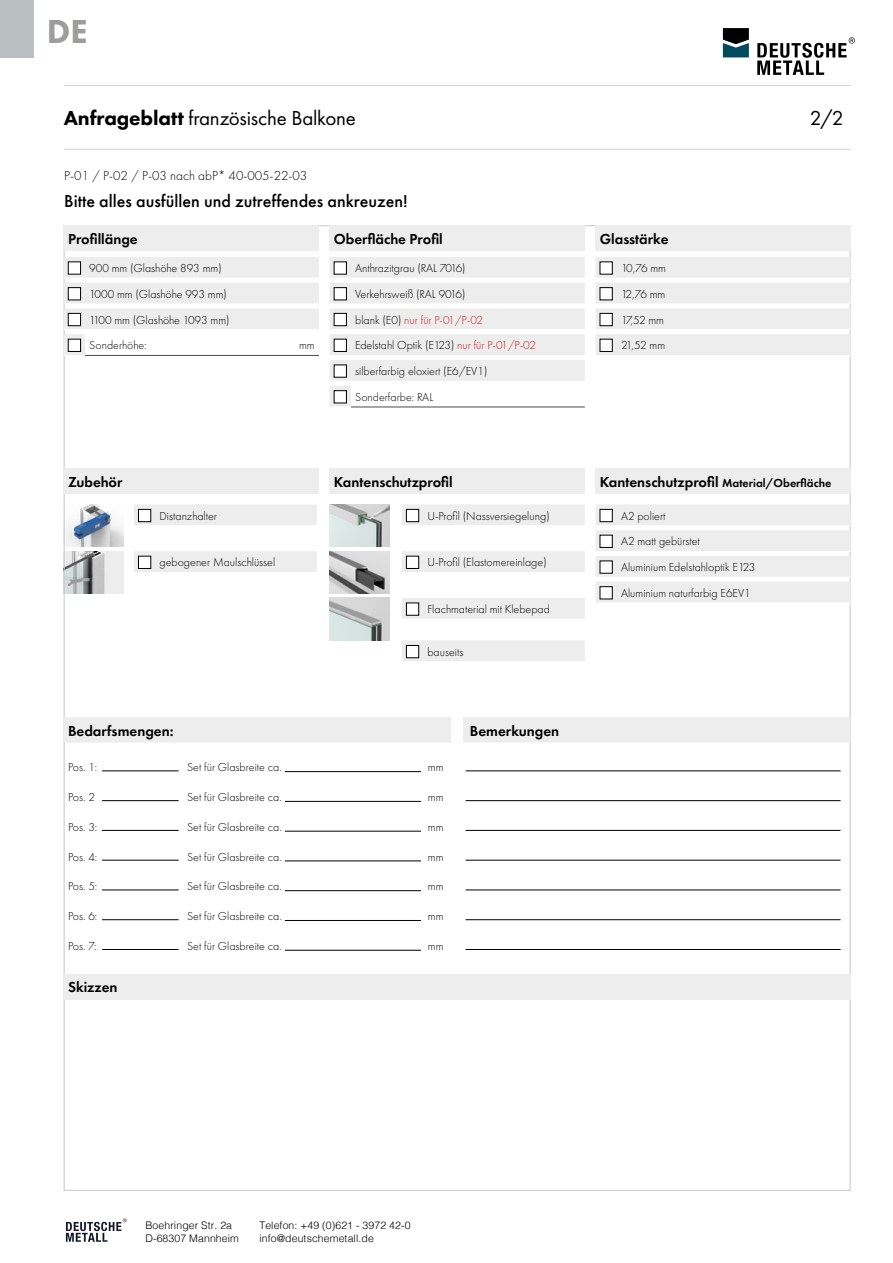
<style>
.page{position:relative;width:893px;height:1263px;background:#fff}
.page>*{position:absolute;margin:0;border:0;box-sizing:border-box;transform-origin:0 0}
.t1{font:800 34.5px "Futura PT";color:#9d9d9c}
.t2{font:21px "Futura PT";letter-spacing:-.01em;color:#000}
.t3{font:500 18px "Futura PT";color:#000}
.t4{font:600 15px "Futura PT";color:#000}
.t5{font:300 13.5px "Futura PT";color:#000}
.t6{font:300 12px/25.8px "Futura PT";color:#000}
.t7{font:600 12px "Futura PT";color:#000}
.t8{font:300 12px/25.8px "Futura PT";letter-spacing:-.065em;color:#000}
.t9{font:300 10.5px/12.6px "Helvetica";letter-spacing:.01em;color:#000}
.s1{font-weight:800}
.s2{color:#cd1719}
.s3{font-size:15px}
</style>
<div class="page">
<hr style="left:64px;top:85px;width:786px;height:1px;background:#d0d0d0">
<hr style="left:64px;top:149px;width:786px;height:1px;background:#d0d0d0">
<img style="left:330px;top:504px;width:59px;height:43px">
<img style="left:66px;top:504px;width:57px;height:43px">
<img style="left:330px;top:551px;width:59px;height:43px">
<img style="left:66px;top:551px;width:57px;height:43px">
<img style="left:330px;top:598px;width:59px;height:42px">
<svg style="left:757px;top:37px;width:98px;height:38px"></svg>
<svg style="left:723px;top:28px;width:26px;height:29px"></svg>
<svg style="left:66px;top:1218px;width:61px;height:24px"></svg>
<div style="left:0;top:0;width:34px;height:57px;background:#bac0c1"></div>
<hr style="left:102px;top:770px;width:77px;height:1px;background:#000">
<hr style="left:285px;top:771px;width:136px;height:1px;background:#000">
<hr style="left:102px;top:800px;width:77px;height:1px;background:#000">
<hr style="left:285px;top:801px;width:136px;height:1px;background:#000">
<hr style="left:102px;top:830px;width:77px;height:1px;background:#000">
<hr style="left:285px;top:831px;width:136px;height:1px;background:#000">
<hr style="left:102px;top:860px;width:77px;height:1px;background:#000">
<hr style="left:285px;top:860px;width:136px;height:1px;background:#000">
<hr style="left:102px;top:889px;width:77px;height:1px;background:#000">
<hr style="left:285px;top:890px;width:136px;height:1px;background:#000">
<hr style="left:102px;top:919px;width:77px;height:1px;background:#000">
<hr style="left:285px;top:920px;width:136px;height:1px;background:#000">
<hr style="left:102px;top:949px;width:77px;height:1px;background:#000">
<hr style="left:285px;top:950px;width:136px;height:1px;background:#000">
<hr style="left:466px;top:770px;width:374px;height:1px;background:#000">
<hr style="left:466px;top:800px;width:374px;height:1px;background:#000">
<hr style="left:466px;top:830px;width:374px;height:1px;background:#000">
<hr style="left:466px;top:860px;width:374px;height:1px;background:#000">
<hr style="left:466px;top:889px;width:374px;height:1px;background:#000">
<hr style="left:466px;top:919px;width:374px;height:1px;background:#000">
<hr style="left:466px;top:949px;width:374px;height:1px;background:#000">
<svg style="left:134px;top:504px;width:183px;height:68px"></svg>
<div style="left:138px;top:509px;width:13px;height:13px;background:#fff;border:1px solid #000"></div>
<div style="left:138px;top:556px;width:13px;height:13px;background:#fff;border:1px solid #000"></div>
<svg style="left:402px;top:504px;width:183px;height:157px"></svg>
<div style="left:406px;top:509px;width:13px;height:13px;background:#fff;border:1px solid #000"></div>
<div style="left:406px;top:556px;width:13px;height:13px;background:#fff;border:1px solid #000"></div>
<div style="left:406px;top:603px;width:13px;height:12px;background:#fff;border:1px solid #000"></div>
<div style="left:406px;top:645px;width:13px;height:13px;background:#fff;border:1px solid #000"></div>
<div style="left:64px;top:717px;width:786px;height:25px;background:#ededed"></div>
<div style="left:451px;top:717px;width:12px;height:25px;background:#fff"></div>
<div style="left:64px;top:974px;width:786px;height:25px;background:#ededed"></div>
<div style="left:64px;top:225px;width:255px;height:26px;background:#ededed"></div>
<svg style="left:64px;top:257px;width:255px;height:98px"></svg>
<hr style="left:85px;top:304px;width:234px;height:1px;background:#fff">
<hr style="left:85px;top:329px;width:234px;height:1px;background:#fff">
<hr style="left:85px;top:334px;width:234px;height:1px;background:#fff">
<hr style="left:85px;top:355px;width:234px;height:1px;background:#4a4a49">
<div style="left:68px;top:262px;width:13px;height:12px;background:#fff;border:1px solid #000"></div>
<div style="left:68px;top:287px;width:13px;height:13px;background:#fff;border:1px solid #000"></div>
<div style="left:68px;top:313px;width:13px;height:13px;background:#fff;border:1px solid #000"></div>
<div style="left:68px;top:339px;width:13px;height:13px;background:#fff;border:1px solid #000"></div>
<div style="left:595px;top:225px;width:256px;height:26px;background:#ededed"></div>
<svg style="left:596px;top:257px;width:255px;height:99px"></svg>
<div style="left:600px;top:262px;width:12px;height:12px;background:#fff"></div>
<div style="left:600px;top:287px;width:12px;height:13px;background:#fff;border:1px solid #000"></div>
<div style="left:600px;top:313px;width:12px;height:13px;background:#fff;border:1px solid #000"></div>
<div style="left:600px;top:339px;width:12px;height:13px;background:#fff;border:1px solid #000"></div>
<div style="left:330px;top:225px;width:255px;height:26px;background:#ededed"></div>
<svg style="left:330px;top:257px;width:255px;height:150px"></svg>
<hr style="left:351px;top:278px;width:234px;height:1px;background:#fff">
<hr style="left:351px;top:304px;width:234px;height:1px;background:#fff">
<hr style="left:351px;top:329px;width:234px;height:1px;background:#fff">
<hr style="left:351px;top:355px;width:234px;height:1px;background:#fff">
<hr style="left:351px;top:381px;width:234px;height:1px;background:#fff">
<hr style="left:351px;top:385px;width:234px;height:1px;background:#fff">
<hr style="left:351px;top:407px;width:234px;height:1px;background:#4a4a49">
<div style="left:334px;top:262px;width:13px;height:12px;background:#fff;border:1px solid #000"></div>
<div style="left:334px;top:287px;width:13px;height:13px;background:#fff;border:1px solid #000"></div>
<div style="left:334px;top:313px;width:13px;height:13px;background:#fff;border:1px solid #000"></div>
<div style="left:334px;top:339px;width:13px;height:13px;background:#fff;border:1px solid #000"></div>
<div style="left:334px;top:365px;width:13px;height:12px;background:#fff;border:1px solid #000"></div>
<div style="left:334px;top:390px;width:13px;height:13px;background:#fff;border:1px solid #000"></div>
<div style="left:64px;top:468px;width:255px;height:26px;background:#ededed"></div>
<div style="left:330px;top:468px;width:255px;height:26px;background:#ededed"></div>
<div style="left:595px;top:468px;width:256px;height:26px;background:#ededed"></div>
<svg style="left:596px;top:504px;width:255px;height:100px"></svg>
<div style="left:600px;top:509px;width:12px;height:13px;background:#fff;border:1px solid #000"></div>
<div style="left:600px;top:535px;width:12px;height:13px;background:#fff;border:1px solid #000"></div>
<div style="left:600px;top:561px;width:12px;height:12px;background:#fff"></div>
<div style="left:600px;top:586px;width:12px;height:13px;background:#fff;border:1px solid #000"></div>
<h1 class="t1" style="left:47px;top:10px;width:42px">DE</h1>
<h2 class="t2" style="left:64px;top:105px;width:294px"><span class="s1">Anfrageblatt</span> französische Balkone</h2>
<h2 class="t2" style="left:810px;top:105px;width:36px">2/2</h2>
<p class="t5" style="left:64px;top:168px;width:245px">P-01 / P-02 / P-03 nach abP* 40-005-22-03</p>
<h3 class="t3" style="left:64px;top:191px;width:345px">Bitte alles ausfüllen und zutreffendes ankreuzen!</h3>
<p class="t4" style="left:68px;top:229px;width:71px">Profillänge</p>
<p class="t6" style="left:89px;top:255px;width:142px">900 mm (Glashöhe 893 mm)<br>1000 mm (Glashöhe 993 mm)<br>1100 mm (Glashöhe 1093 mm)<br>Sonderhöhe:</p>
<p class="t6" style="left:299px;top:333px;width:17px">mm</p>
<p class="t4" style="left:334px;top:229px;width:110px">Oberfläche Profil</p>
<p class="t6" style="left:355px;top:255px;width:182px">Anthrazitgrau (RAL 7016)<br>Verkehrsweiß (RAL 9016)<br>blank (E0) <span class="s2">nur für P-01/P-02<br></span>Edelstahl Optik (E123) <span class="s2">nur für P-01/P-02 </span>silberfarbig eloxiert (E6/EV1)<br>Sonderfarbe: RAL</p>
<p class="t4" style="left:600px;top:229px;width:70px">Glasstärke</p>
<p class="t8" style="left:621px;top:255px;width:47px">10,76 mm<br>12,76 mm<br>17,52 mm<br>21,52 mm</p>
<p class="t4" style="left:68px;top:472px;width:56px">Zubehör</p>
<p class="t4" style="left:334px;top:472px;width:120px">Kantenschutzprofil</p>
<p class="t7" style="left:600px;top:475px;width:233px"><span class="s3">Kantenschutzprofil</span> Material/Oberfläche</p>
<p class="t6" style="left:621px;top:503px;width:136px">A2 poliert<br>A2 matt gebürstet<br>Aluminium Edelstahloptik E123<br>Aluminium naturfarbig E6EV1</p>
<p class="t6" style="left:427px;top:503px;width:124px">U-Profil (Nassversiegelung)</p>
<p class="t6" style="left:427px;top:550px;width:121px">U-Profil (Elastomereinlage)</p>
<p class="t6" style="left:427px;top:596px;width:124px">Flachmaterial mit Klebepad</p>
<p class="t6" style="left:427px;top:639px;width:37px">bauseits</p>
<p class="t6" style="left:160px;top:503px;width:59px">Distanzhalter</p>
<p class="t6" style="left:160px;top:550px;width:117px">gebogener Maulschlüssel</p>
<p class="t4" style="left:68px;top:721px;width:107px">Bedarfsmengen:</p>
<p class="t4" style="left:470px;top:721px;width:91px">Bemerkungen</p>
<p class="t6" style="left:68px;top:754px;width:31px">Pos. 1:</p>
<p class="t6" style="left:187px;top:754px;width:96px">Set für Glasbreite ca.</p>
<p class="t6" style="left:428px;top:754px;width:17px">mm</p>
<p class="t6" style="left:68px;top:784px;width:28px">Pos. 2</p>
<p class="t6" style="left:187px;top:784px;width:96px">Set für Glasbreite ca.</p>
<p class="t6" style="left:428px;top:784px;width:17px">mm</p>
<p class="t6" style="left:68px;top:814px;width:31px">Pos. 3:</p>
<p class="t6" style="left:187px;top:814px;width:96px">Set für Glasbreite ca.</p>
<p class="t6" style="left:428px;top:814px;width:17px">mm</p>
<p class="t6" style="left:68px;top:844px;width:31px">Pos. 4:</p>
<p class="t6" style="left:187px;top:844px;width:96px">Set für Glasbreite ca.</p>
<p class="t6" style="left:428px;top:844px;width:17px">mm</p>
<p class="t6" style="left:68px;top:873px;width:31px">Pos. 5:</p>
<p class="t6" style="left:187px;top:873px;width:96px">Set für Glasbreite ca.</p>
<p class="t6" style="left:428px;top:873px;width:17px">mm</p>
<p class="t6" style="left:68px;top:903px;width:31px">Pos. 6:</p>
<p class="t6" style="left:187px;top:903px;width:96px">Set für Glasbreite ca.</p>
<p class="t6" style="left:428px;top:903px;width:17px">mm</p>
<p class="t6" style="left:68px;top:933px;width:30px">Pos. 7:</p>
<p class="t6" style="left:187px;top:933px;width:96px">Set für Glasbreite ca.</p>
<p class="t6" style="left:428px;top:933px;width:17px">mm</p>
<p class="t4" style="left:68px;top:978px;width:51px">Skizzen</p>
<p class="t9" style="left:145px;top:1218px;width:95px">Boehringer Str. 2a<br>D-68307 Mannheim</p>
<p class="t9" style="left:259px;top:1218px;width:153px">Telefon: +49 (0)621 - 3972 42-0 info@deutschemetall.de</p>
</div>
